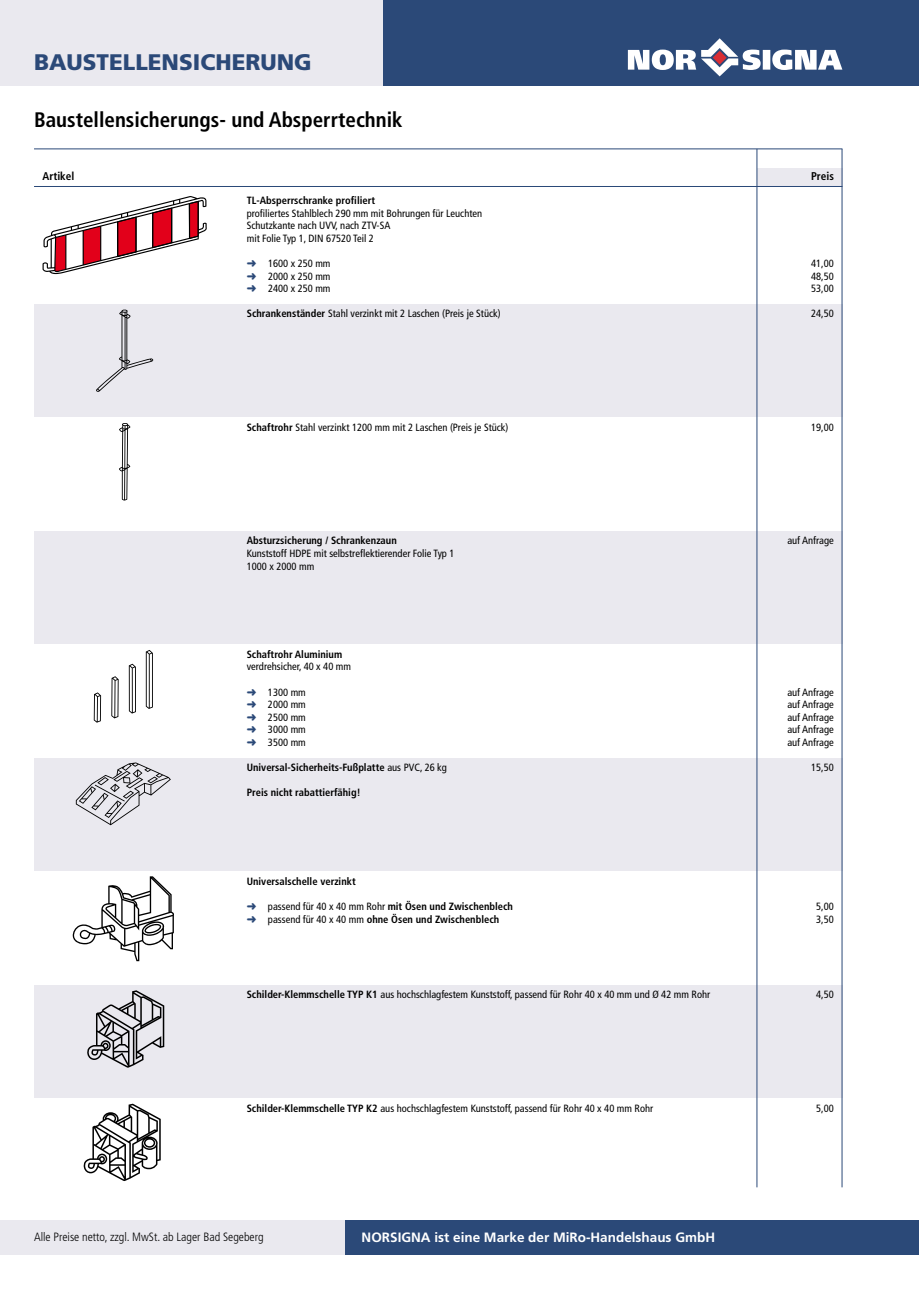
<style>
.page{position:relative;width:919px;height:1289px;background:#fff}
.page>*{position:absolute;margin:0;border:0;box-sizing:border-box;transform-origin:0 0}
.t1{font:900 22.5px "Frutiger";color:#2b4978}
.t2{font:700 condensed 21px "Frutiger";color:#000}
.t3{font:700 13.5px "Frutiger";color:#fff}
.t4{font:300 condensed 12px "Frutiger";color:#000}
.t5{font:700 condensed 11.25px "Frutiger";color:#000}
.t6{font:condensed 10.5px/12.6px "Frutiger";color:#000}
.t7{font:700 condensed 10.5px "Frutiger";color:#000}
.s1{color:#2b4978}
.s2{font-weight:700}
.s3{font-weight:400}
</style>
<div class="page">
<div style="left:383px;top:0;width:535px;height:85px;background:#2b4978"></div>
<svg style="left:627px;top:38px;width:215px;height:38px"></svg>
<div style="left:0;top:0;width:383px;height:85px;background:#eae9ef"></div>
<div style="left:34px;top:985px;width:807px;height:112px;background:#eae9ef"></div>
<div style="left:34px;top:758px;width:807px;height:112px;background:#eae9ef"></div>
<div style="left:34px;top:531px;width:807px;height:112px;background:#eae9ef"></div>
<div style="left:34px;top:304px;width:807px;height:112px;background:#eae9ef"></div>
<div style="left:757px;top:168px;width:85px;height:18px;background:#eae9ef"></div>
<hr style="left:756px;top:149px;width:1px;height:1038px;background:#2b4978">
<hr style="left:841px;top:149px;width:1px;height:1038px;background:#2b4978">
<hr style="left:34px;top:148px;width:808px;height:1px;background:#2b4978">
<hr style="left:34px;top:186px;width:808px;height:1px;background:#2b4978">
<svg style="left:96px;top:309px;width:57px;height:83px;background:#dad9df"></svg>
<svg style="left:119px;top:423px;width:11px;height:77px"></svg>
<svg style="left:146px;top:650px;width:7px;height:59px"></svg>
<svg style="left:129px;top:663px;width:7px;height:50px"></svg>
<svg style="left:111px;top:676px;width:8px;height:42px"></svg>
<svg style="left:94px;top:692px;width:7px;height:30px"></svg>
<svg style="left:76px;top:762px;width:95px;height:63px;background:#cdccd1"></svg>
<svg style="left:72px;top:876px;width:102px;height:85px"></svg>
<svg style="left:87px;top:990px;width:77px;height:77px;background:#b4b3b8"></svg>
<svg style="left:83px;top:1103px;width:78px;height:77px"></svg>
<svg style="left:43px;top:196px;width:164px;height:78px"></svg>
<div style="left:344px;top:1220px;width:574px;height:34px;background:#2b4978"></div>
<div style="left:0;top:1220px;width:344px;height:34px;background:#eae9ef"></div>
<h1 class="t1" style="left:34px;top:48px;width:279px">BAUSTELLENSICHERUNG</h1>
<h2 class="t2" style="left:34px;top:107px;width:370px">Baustellensicherungs- und Absperrtechnik</h2>
<p class="t5" style="left:43px;top:169px;width:33px">Artikel</p>
<p class="t5" style="left:811px;top:169px;width:24px">Preis</p>
<p class="t7" style="left:247px;top:194px;width:130px">TL-Absperrschranke profiliert</p>
<p class="t6" style="left:247px;top:207px;width:237px">profiliertes Stahlblech 290 mm mit Bohrungen für Leuchten<br>Schutzkante nach UVV, nach ZTV-SA<br>mit Folie Typ 1, DIN 67520 Teil 2</p>
<p class="t6" style="left:247px;top:257px;width:85px"><span class="s1">➜</span> 1600 x 250 mm</p>
<p class="t6" style="left:811px;top:257px;width:24px">41,00</p>
<p class="t6" style="left:247px;top:270px;width:85px"><span class="s1">➜</span> 2000 x 250 mm</p>
<p class="t6" style="left:811px;top:270px;width:24px">48,50</p>
<p class="t6" style="left:247px;top:282px;width:85px"><span class="s1">➜</span> 2400 x 250 mm</p>
<p class="t6" style="left:811px;top:282px;width:24px">53,00</p>
<p class="t6" style="left:247px;top:307px;width:255px"><span class="s2">Schrankenständer</span> Stahl verzinkt mit 2 Laschen (Preis je Stück)</p>
<p class="t6" style="left:811px;top:307px;width:24px">24,50</p>
<p class="t6" style="left:247px;top:421px;width:263px"><span class="s2">Schaftrohr</span> Stahl verzinkt 1200 mm mit 2 Laschen (Preis je Stück)</p>
<p class="t6" style="left:811px;top:421px;width:24px">19,00</p>
<p class="t7" style="left:247px;top:534px;width:151px">Absturzsicherung / Schrankenzaun</p>
<p class="t6" style="left:787px;top:534px;width:48px">auf Anfrage</p>
<p class="t6" style="left:247px;top:547px;width:209px">Kunststoff HDPE mit selbstreflektierender Folie Typ 1<br>1000 x 2000 mm</p>
<p class="t7" style="left:247px;top:648px;width:97px">Schaftrohr Aluminium</p>
<p class="t6" style="left:247px;top:660px;width:106px">verdrehsicher, 40 x 40 mm</p>
<p class="t6" style="left:247px;top:685px;width:61px"><span class="s1">➜</span> 1300 mm</p>
<p class="t6" style="left:787px;top:685px;width:48px">auf Anfrage</p>
<p class="t6" style="left:247px;top:698px;width:61px"><span class="s1">➜</span> 2000 mm</p>
<p class="t6" style="left:787px;top:698px;width:48px">auf Anfrage</p>
<p class="t6" style="left:247px;top:711px;width:61px"><span class="s1">➜</span> 2500 mm</p>
<p class="t6" style="left:787px;top:711px;width:48px">auf Anfrage</p>
<p class="t6" style="left:247px;top:723px;width:61px"><span class="s1">➜</span> 3000 mm</p>
<p class="t6" style="left:787px;top:723px;width:48px">auf Anfrage</p>
<p class="t6" style="left:247px;top:736px;width:61px"><span class="s1">➜</span> 3500 mm</p>
<p class="t6" style="left:787px;top:736px;width:48px">auf Anfrage</p>
<p class="t7" style="left:247px;top:761px;width:202px">Universal-Sicherheits-Fußplatte <span class="s3">aus PVC, 26 kg</span></p>
<p class="t6" style="left:811px;top:761px;width:24px">15,50</p>
<p class="t7" style="left:247px;top:786px;width:115px">Preis nicht rabattierfähig!</p>
<p class="t7" style="left:247px;top:874px;width:111px">Universalschelle verzinkt</p>
<p class="t7" style="left:247px;top:900px;width:268px"><span class="s1">➜</span> <span class="s3">passend für 40 x 40 mm Rohr</span> mit Ösen und Zwischenblech</p>
<p class="t6" style="left:816px;top:900px;width:19px">5,00</p>
<p class="t7" style="left:247px;top:912px;width:254px"><span class="s1">➜</span> <span class="s3">passend für 40 x 40 mm</span> ohne Ösen und Zwischenblech</p>
<p class="t6" style="left:816px;top:912px;width:19px">3,50</p>
<p class="t6" style="left:247px;top:988px;width:465px"><span class="s2">Schilder-Klemmschelle TYP K1</span> aus hochschlagfestem Kunststoff, passend für Rohr 40 x 40 mm und Ø 42 mm Rohr</p>
<p class="t6" style="left:816px;top:988px;width:19px">4,50</p>
<p class="t6" style="left:247px;top:1101px;width:408px"><span class="s2">Schilder-Klemmschelle TYP K2</span> aus hochschlagfestem Kunststoff, passend für Rohr 40 x 40 mm Rohr</p>
<p class="t6" style="left:816px;top:1101px;width:19px">5,00</p>
<p class="t4" style="left:34px;top:1229px;width:231px">Alle Preise netto, zzgl. MwSt. ab Lager Bad Segeberg</p>
<p class="t3" style="left:361px;top:1229px;width:355px">NORSIGNA ist eine Marke der MiRo-Handelshaus GmbH</p>
</div>
